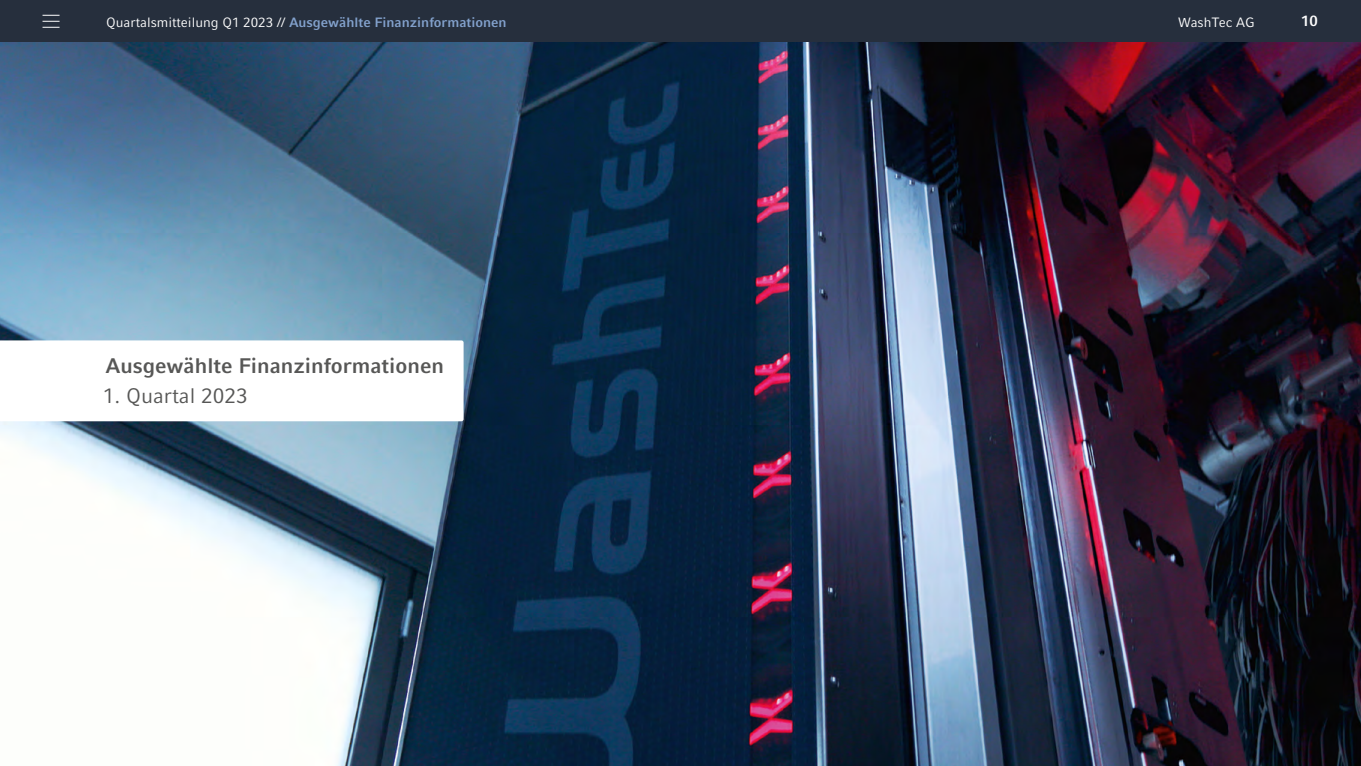
<style>
.page{position:relative;width:1361px;height:766px;background:#fff}
.page>*{position:absolute;margin:0;border:0;box-sizing:border-box;transform-origin:0 0}
.t1{font:700 21px "Compatil Fact LT Pro";color:#575756}
.t2{font:21px "Compatil Fact LT Pro";color:#575756}
.t3{font:700 15px "Compatil Fact LT Pro";color:#fff}
.t4{font:700 13.5px "Compatil Fact LT Pro";color:#82a1cc}
.t5{font:13.5px "Compatil Fact LT Pro";color:#fff}
.s1{font-weight:400;color:#fff}
</style>
<div class="page">
<div style="left:0;top:0;width:1361px;height:43px;background:#262f3d"></div>
<svg style="left:43px;top:15px;width:17px;height:13px"></svg>
<img style="left:0;top:43px;width:1361px;height:722px">
<svg style="left:0;top:340px;width:463px;height:81px"></svg>
<p class="t4" style="left:106px;top:14px;width:402px"><span class="s1">Quartalsmitteilung Q1 2023 //</span> Ausgewählte Finanzinformationen</p>
<p class="t5" style="left:1178px;top:15px;width:78px">WashTec AG</p>
<p class="t3" style="left:1301px;top:12px;width:18px">10</p>
<h1 class="t1" style="left:106px;top:353px;width:340px">Ausgewählte Finanzinformationen</h1>
<h1 class="t2" style="left:103px;top:383px;width:147px">1. Quartal 2023</h1>
</div>
